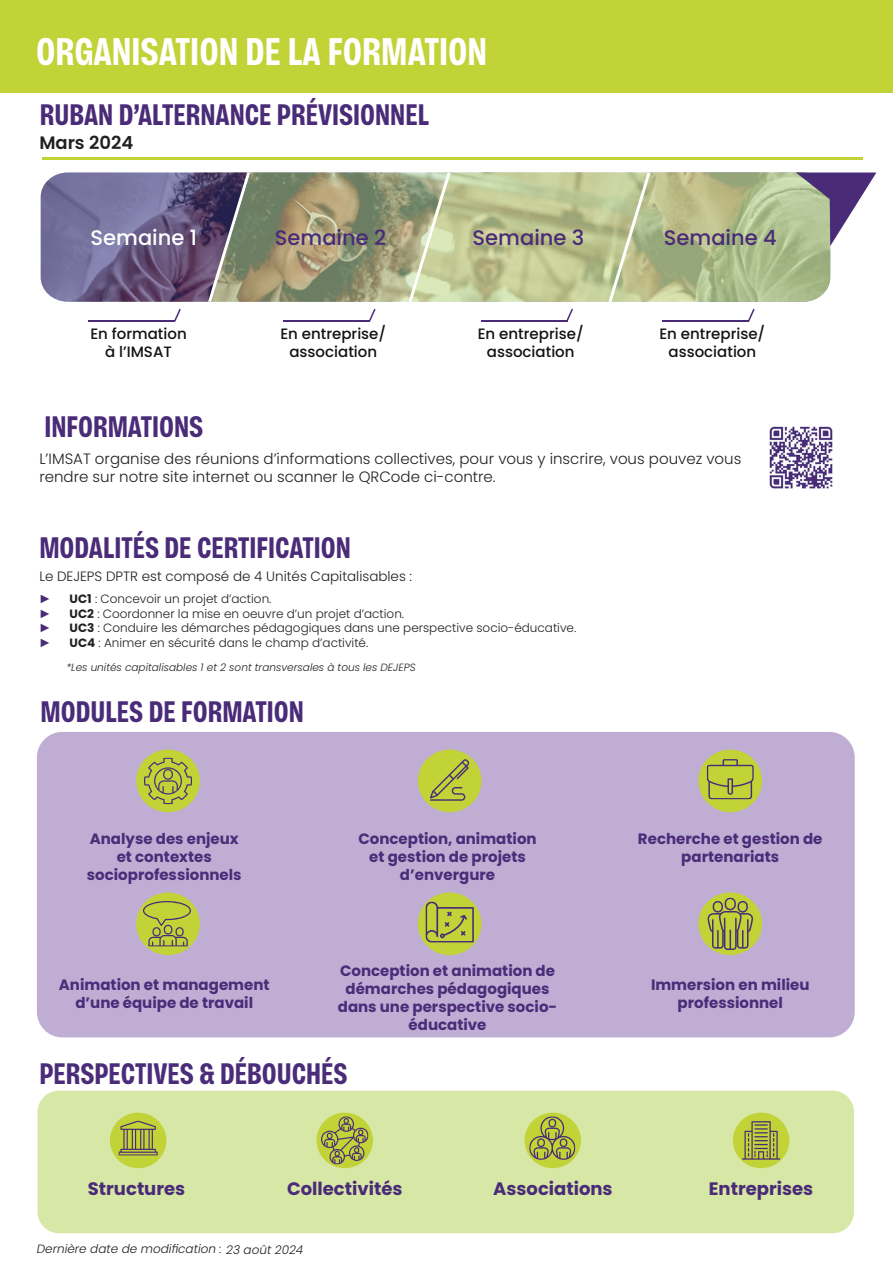
<style>
.page{position:relative;width:893px;height:1263px;background:#fff}
.page>*{position:absolute;margin:0;border:0;box-sizing:border-box;transform-origin:0 0}
.t1{font:700 39px "Vinila Compressed";color:#fff}
.t2{font:700 30px "Vinila Compressed";color:#492b78}
.t3{font:700 30px "Vinila Compressed";color:#4a2c79}
.t4{font:500 21px "Poppins";color:#492b78}
.t5{font:500 21px "Poppins";color:#fff}
.t6{font:700 18px "Poppins";color:#492b78}
.t7{font:600 18px "Poppins";color:#231f20}
.t8{font:700 15px/18px "Poppins";color:#4a2c79;text-align:center}
.t9{font:300 15px/18px "Poppins";color:#231f20}
.t10{font:500 15px/18px "Poppins";color:#111314;text-align:center}
.t11{font:300 13.5px "Poppins";color:#231f20}
.t12{font:300 12px "Poppins";color:#231f20}
.t13{font:italic 300 12px "Poppins";color:#231f20}
.t14{font:12px "Arial";color:#4a2c79}
.t15{font:italic 300 10.5px "Poppins";color:#231f20}
.s1{font-weight:700}
</style>
<div class="page">
<div style="left:37px;top:732px;width:818px;height:305px;background:#bfadd3;border-radius:26px"></div>
<div style="left:136px;top:892px;width:64px;height:63px;background:#c1d336;border-radius:50%"></div>
<svg style="left:143px;top:901px;width:48px;height:45px"></svg>
<div style="left:418px;top:892px;width:64px;height:63px;background:#c1d336;border-radius:50%"></div>
<svg style="left:425px;top:901px;width:49px;height:42px"></svg>
<div style="left:698px;top:892px;width:64px;height:63px;background:#c1d336;border-radius:50%"></div>
<svg style="left:707px;top:897px;width:46px;height:53px"></svg>
<div style="left:136px;top:749px;width:64px;height:63px;background:#c1d336;border-radius:50%"></div>
<svg style="left:144px;top:757px;width:48px;height:47px"></svg>
<div style="left:418px;top:749px;width:64px;height:63px;background:#c1d336;border-radius:50%"></div>
<svg style="left:430px;top:759px;width:39px;height:42px"></svg>
<div style="left:698px;top:749px;width:64px;height:63px;background:#c1d336;border-radius:50%"></div>
<svg style="left:707px;top:759px;width:47px;height:40px"></svg>
<svg style="left:41px;top:173px;width:835px;height:129px"></svg>
<svg style="left:174px;top:309px;width:7px;height:12px"></svg>
<hr style="left:88px;top:320px;width:87px;height:1px;background:#492b78">
<svg style="left:369px;top:309px;width:7px;height:12px"></svg>
<hr style="left:283px;top:320px;width:87px;height:1px;background:#492b78">
<svg style="left:566px;top:309px;width:7px;height:12px"></svg>
<hr style="left:481px;top:320px;width:87px;height:1px;background:#492b78">
<svg style="left:748px;top:309px;width:7px;height:12px"></svg>
<hr style="left:662px;top:320px;width:87px;height:1px;background:#492b78">
<div style="left:0;top:0;width:893px;height:93px;background:#c1d336"></div>
<img style="left:769px;top:426px;width:64px;height:63px">
<div style="left:38px;top:1091px;width:816px;height:142px;background:#d7e7a5;border-radius:21px"></div>
<div style="left:110px;top:1113px;width:56px;height:55px;background:#c1d336;border-radius:50%"></div>
<svg style="left:118px;top:1120px;width:40px;height:35px"></svg>
<div style="left:733px;top:1113px;width:56px;height:55px;background:#c1d336;border-radius:50%"></div>
<svg style="left:742px;top:1121px;width:38px;height:39px"></svg>
<div style="left:317px;top:1113px;width:56px;height:55px;background:#c1d336;border-radius:50%"></div>
<svg style="left:321px;top:1116px;width:48px;height:48px"></svg>
<div style="left:524px;top:1113px;width:57px;height:55px;background:#c1d336;border-radius:50%"></div>
<svg style="left:529px;top:1116px;width:46px;height:44px"></svg>
<hr style="left:42px;top:158px;width:821px;height:2px;background:#c2d235">
<h1 class="t1" style="left:36px;top:29px;width:453px">ORGANISATION DE LA FORMATION</h1>
<h2 class="t2" style="left:40px;top:97px;width:391px">RUBAN D’ALTERNANCE PRÉVISIONNEL</h2>
<p class="t7" style="left:39px;top:132px;width:95px">Mars 2024</p>
<h3 class="t5" style="left:91px;top:225px;width:108px">Semaine 1</h3>
<h3 class="t4" style="left:275px;top:225px;width:113px">Semaine 2</h3>
<h3 class="t4" style="left:473px;top:225px;width:113px">Semaine 3</h3>
<h3 class="t4" style="left:664px;top:225px;width:114px">Semaine 4</h3>
<p class="t10" style="left:90px;top:325px;width:98px">En formation à l’IMSAT</p>
<p class="t10" style="left:280px;top:325px;width:107px">En entreprise/ association</p>
<p class="t10" style="left:478px;top:325px;width:107px">En entreprise/ association</p>
<p class="t10" style="left:659px;top:325px;width:107px">En entreprise/ association</p>
<h2 class="t2" style="left:45px;top:410px;width:160px">INFORMATIONS</h2>
<p class="t9" style="left:39px;top:450px;width:704px">L’IMSAT organise des réunions d’informations collectives, pour vous y inscrire, vous pouvez vous rendre sur notre site internet ou scanner le QRCode ci-contre.</p>
<h2 class="t2" style="left:39px;top:531px;width:313px">MODALITÉS DE CERTIFICATION</h2>
<p class="t11" style="left:39px;top:568px;width:374px">Le DEJEPS DPTR est composé de 4 Unités Capitalisables :</p>
<p class="t14" style="left:39px;top:591px;width:13px">►</p>
<p class="t12" style="left:70px;top:592px;width:203px"><span class="s1">UC1</span> : Concevoir un projet d’action.</p>
<p class="t14" style="left:39px;top:605px;width:13px">►</p>
<p class="t12" style="left:70px;top:607px;width:336px"><span class="s1">UC2</span> : Coordonner la mise en oeuvre d’un projet d’action.</p>
<p class="t14" style="left:39px;top:620px;width:13px">►</p>
<p class="t12" style="left:70px;top:621px;width:508px"><span class="s1">UC3</span> : Conduire les démarches pédagogiques dans une perspective socio-éducative.</p>
<p class="t14" style="left:39px;top:634px;width:13px">►</p>
<p class="t12" style="left:70px;top:635px;width:300px"><span class="s1">UC4</span> : Animer en sécurité dans le champ d’activité.</p>
<p class="t15" style="left:66px;top:661px;width:351px">*Les unités capitalisables 1 et 2 sont transversales à tous les DEJEPS</p>
<h2 class="t2" style="left:41px;top:694px;width:265px">MODULES DE FORMATION</h2>
<p class="t8" style="left:87px;top:830px;width:156px">Analyse des enjeux et contextes socioprofessionnels</p>
<p class="t8" style="left:358px;top:830px;width:180px">Conception, animation et gestion de projets d’envergure</p>
<p class="t8" style="left:638px;top:830px;width:186px">Recherche et gestion de partenariats</p>
<p class="t8" style="left:59px;top:976px;width:212px">Animation et management d’une équipe de travail</p>
<p class="t8" style="left:338px;top:961px;width:221px">Conception et animation de démarches pédagogiques dans une perspective socio&shy;éducative</p>
<h2 class="t3" style="left:39px;top:1056px;width:310px">PERSPECTIVES &amp; DÉBOUCHÉS</h2>
<p class="t8" style="left:651px;top:976px;width:160px">Immersion en milieu professionnel</p>
<p class="t6" style="left:88px;top:1178px;width:99px">Structures</p>
<p class="t6" style="left:287px;top:1178px;width:117px">Collectivités</p>
<p class="t6" style="left:493px;top:1178px;width:121px">Associations</p>
<p class="t6" style="left:709px;top:1178px;width:106px">Entreprises</p>
<p class="t13" style="left:37px;top:1242px;width:268px">Dernière date de modification : 23 août 2024</p>
</div>
